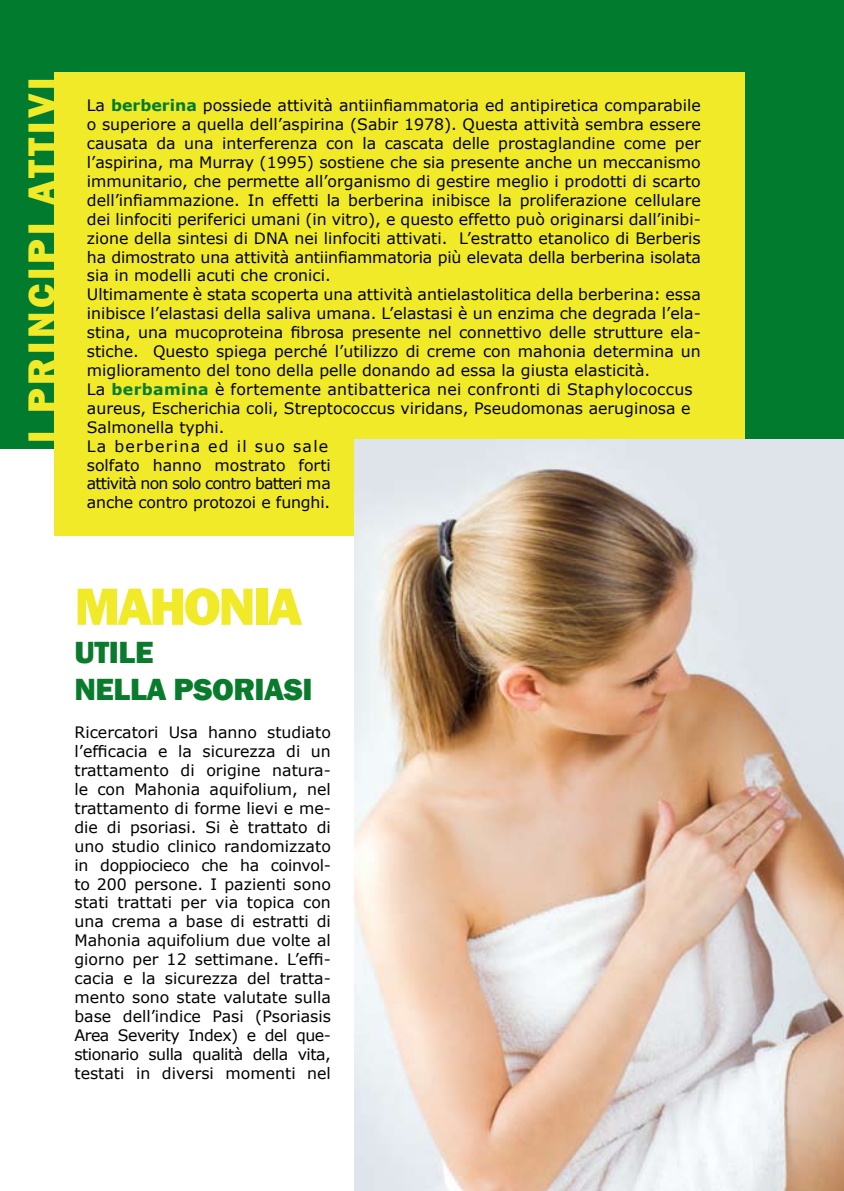
<style>
.page{position:relative;width:844px;height:1191px;background:#fff}
.page>*{position:absolute;margin:0;border:0;box-sizing:border-box;transform-origin:0 0}
.t1{font:800 54.25px "Franklin Gothic";letter-spacing:-.05em;color:#f1ea28}
.t2{font:800 38.5px "Franklin Gothic";letter-spacing:.1em;color:#f1ea28}
.t3{font:800 31.5px/37.8px "Franklin Gothic";letter-spacing:-.015em;color:#0a7b2d}
.t4{font:15.75px/18.9px "Verdana";color:#000}
.s1{font-weight:700;color:#007c2c}
.s2{font-weight:700;color:#077c2d}
</style>
<div class="page">
<div style="left:0;top:0;width:843px;height:448px;background:#017c2e"></div>
<div style="left:55px;top:73px;width:689px;height:463px;background:#f1ea28"></div>
<img style="left:354px;top:439px;width:489px;height:752px">
<h2 class="t2" style="left:17px;top:443px;width:367px;rotate:-90deg">I PRINCIPI ATTIVI</h2>
<p class="t4" style="left:87px;top:96px;width:615px">La <span class="s1">berberina</span> possiede attività antiinfiammatoria ed antipiretica comparabile o superiore a quella dell’aspirina (Sabir 1978). Questa attività sembra essere causata da una interferenza con la cascata delle prostaglandine come per l’aspirina, ma M urray (1995) sostiene che sia presente anche un meccanismo immunitario, che permette all’organismo di gestire meglio i prodotti di scarto dell’infiammazione. In effetti la berberina inibisce la proliferazione cellulare dei linfociti periferici umani (in vitro), e questo effetto può originarsi dall’inibi&shy;zione della sintesi di DNA nei linfociti attivati. L’estratto etanolico di Berberis ha dimostrato una attività antiinfiammatoria più elevata della berberina isolata sia in modelli acuti che cronici.<br>U ltimamente è stata scoperta una attività antielastolitica della berberina: essa inibisce l’elastasi della saliva umana. L’elastasi è un enzima che degrada l’ela&shy;stina, una mucoproteina fibrosa presente nel connettivo delle strutture ela&shy;stiche. Questo spiega perché l’utilizzo di creme con mahonia determina un miglioramento del tono della pelle donando ad essa la giusta elasticità.<br>La <span class="s2">berbamina</span> è fortemente antibatterica nei confronti di Staphylococcus aureus, Escherichia coli, Streptococcus viridans, Pseudomonas aeruginosa e Salmonella typhi.<br>La berberina ed il suo sale<br>solfato hanno mostrato forti<br>attività non solo contro batteri ma<br>anche contro protozoi e funghi.</p>
<h1 class="t1" style="left:74px;top:571px;width:229px">MAHONIA</h1>
<h3 class="t3" style="left:74px;top:633px;width:240px">UTILE<br>NELLA PSORIASI</h3>
<p class="t4" style="left:74px;top:722px;width:258px;text-align:justify">Ricercatori Usa hanno studiato l’efficacia e la sicurezza di un trattamento di origine natura&shy;le con Mahonia aquifolium, nel trattamento di forme lievi e me&shy;die di psoriasi. Si è trattato di uno studio clinico randomizzato in doppiocieco che ha coinvol&shy;to 200 persone. I pazienti sono stati trattati per via topica con una crema a base di estratti di Mahonia aquifolium due volte al giorno per 12 settimane. L’effi&shy;cacia e la sicurezza del tratta&shy;mento sono state valutate sulla base dell’indice Pasi (Psoriasis Area Severity Index) e del que&shy;stionario sulla qualità della vita, testati in diversi momenti nel</p>
</div>
